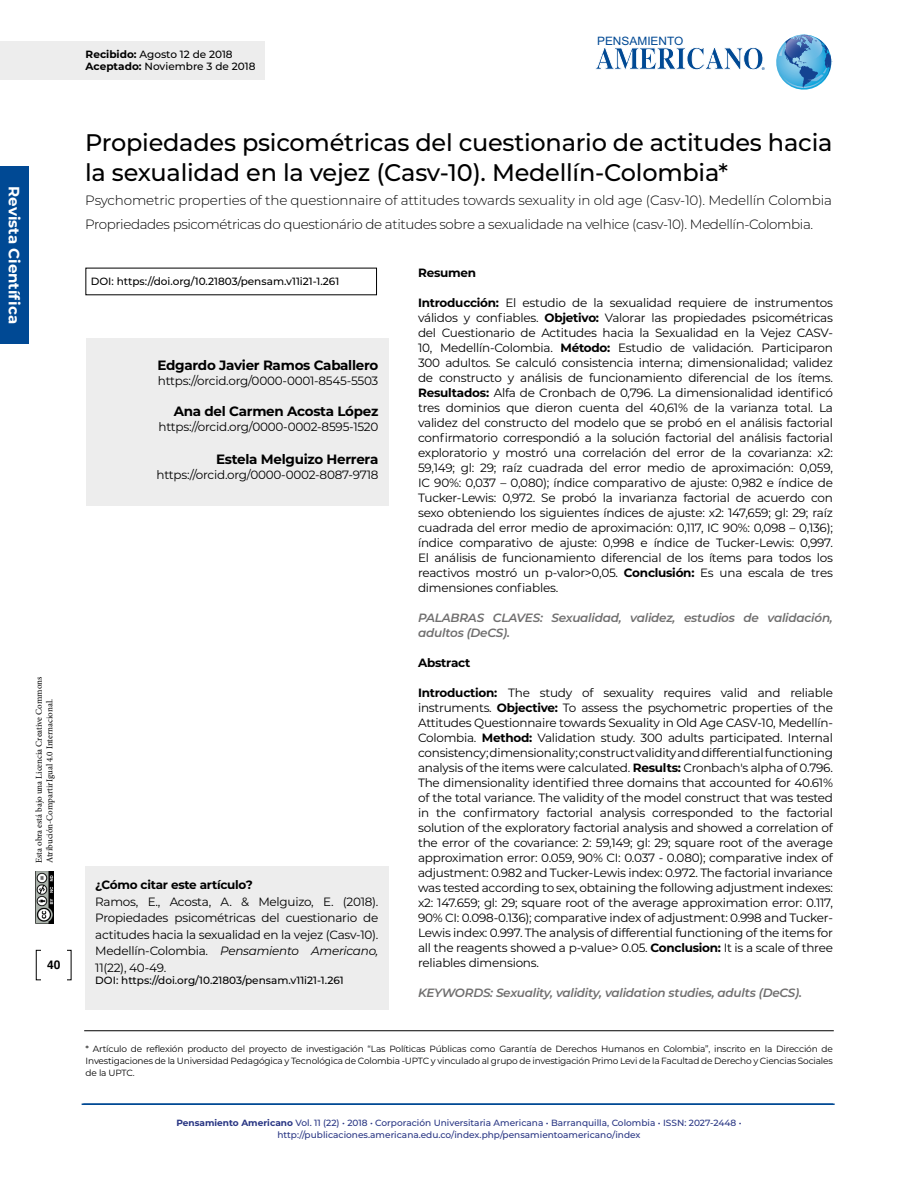
<style>
.page{position:relative;width:918px;height:1188px;background:#fff}
.page>*{position:absolute;margin:0;border:0;box-sizing:border-box;transform-origin:0 0}
.t1{font:500 24px/30px "Montserrat";letter-spacing:-.01em;color:#000}
.t2{font:700 15px "Montserrat";color:#fff}
.t3{font:300 13.5px/24px "Montserrat";letter-spacing:-.03em;color:#000}
.t4{font:700 13.5px "Montserrat";letter-spacing:-.02em;color:#000}
.t5{font:12px/15px "Montserrat";letter-spacing:-.02em;color:#000;text-align:justify}
.t6{font:italic 600 12px/15px "Montserrat";letter-spacing:-.02em;color:#706f6f}
.t7{font:700 12px "Montserrat";letter-spacing:-.02em;color:#000}
.t8{font:700 12px "Helvetica";color:#000}
.t9{font:11.55px "Arial";color:#004994}
.t10{font:500 10.5px/12.6px "Montserrat";color:#000}
.t11{font:9px/12px "Montserrat";letter-spacing:-.02em;color:#000;text-align:justify}
.t12{font:500 9px/12px "Montserrat";color:#283583;text-align:center}
.t13{font:9px/10.8px "Minion Pro";color:#000}
.s1{font-weight:700}
.s2{font-style:italic}
</style>
<div class="page">
<div style="left:0;top:167px;width:29px;height:177px;background:#004994"></div>
<hr style="left:83px;top:1103px;width:752px;height:2px;background:#004994">
<div style="left:0;top:41px;width:265px;height:39px;background:#ededed"></div>
<svg style="left:776px;top:35px;width:57px;height:55px"></svg>
<svg style="left:595px;top:47px;width:170px;height:23px"></svg>
<img style="left:35px;top:871px;width:18px;height:53px">
<div style="left:86px;top:338px;width:303px;height:168px;background:#ededed"></div>
<div style="left:85px;top:866px;width:304px;height:144px;background:#ededed"></div>
<hr style="left:84px;top:1030px;width:750px;height:1px;background:#000">
<hr style="left:82px;top:1103px;width:751px;height:2px;background:#004994">
<p class="t2" style="left:25px;top:186px;width:139px;rotate:90deg">Revista Científica</p>
<p class="t13" style="left:33px;top:863px;width:188px;rotate:-90deg">Esta obra está bajo una Licencia Creative Commons<br>Atribución-CompartirIgual 4.0 Internacional.</p>
<p class="t8" style="left:47px;top:955px;width:15px">40</p>
<p class="t10" style="left:86px;top:47px;width:171px"><span class="s1">Recibido:</span> Agosto 12 de 2018<br><span class="s1">Aceptado:</span> Noviembre 3 de 2018</p>
<p class="t9" style="left:597px;top:33px;width:88px">PENSAMIENTO</p>
<h1 class="t1" style="left:85px;top:126px;width:749px">Propiedades psicométricas del cuestionario de actitudes hacia la sexualidad en la vejez (Casv-10). Medellín-Colombia*</h1>
<p class="t3" style="left:85px;top:188px;width:748px">Psychometric properties of the questionnaire of attitudes towards sexuality in old age (Casv-10). Medellín Colombia<br>Propriedades psicométricas do questionário de atitudes sobre a sexualidade na velhice (casv-10). Medellín-Colombia.</p>
<p class="t10" style="left:91px;top:274px;width:250px">DOI: https://doi.org/10.21803/pensam.v11i21-1.261</p>
<p class="t4" style="left:158px;top:355px;width:222px">Edgardo Javier Ramos Caballero</p>
<p class="t5" style="left:158px;top:373px;width:222px">https://orcid.org/0000-0001-8545-5503</p>
<p class="t4" style="left:174px;top:402px;width:206px">Ana del Carmen Acosta López</p>
<p class="t5" style="left:159px;top:419px;width:221px">https://orcid.org/0000-0002-8595-1520</p>
<p class="t4" style="left:216px;top:449px;width:164px">Estela Melguizo Herrera</p>
<p class="t5" style="left:157px;top:466px;width:223px">https://orcid.org/0000-0002-8087-9718</p>
<p class="t7" style="left:95px;top:876px;width:159px">¿Cómo citar este artículo?</p>
<p class="t5" style="left:95px;top:893px;width:285px;line-height:16.5px">Ramos, E., Acosta, A. &amp; Melguizo, E. (2018).<br>Propiedades psicométricas del cuestionario de actitudes hacia la sexualidad en la vejez (Casv-10).<br>Medellín-Colombia. <span class="s2">Pensamiento Americano, </span>11(22), 40-49.</p>
<p class="t10" style="left:95px;top:974px;width:250px">DOI: https://doi.org/10.21803/pensam.v11i21-1.261</p>
<p class="t7" style="left:418px;top:264px;width:60px">Resumen</p>
<p class="t5" style="left:418px;top:295px;width:416px"><span class="s1">Introducción:</span> El estudio de la sexualidad requiere de instrumentos válidos y confiables. <span class="s1">Objetivo:</span> Valorar las propiedades psicométricas del Cuestionario de Actitudes hacia la Sexualidad en la Vejez CASV-10, Medellín-Colombia. <span class="s1">Método:</span> Estudio de validación. Participaron 300 adultos. Se calculó consistencia interna; dimensionalidad; validez de constructo y análisis de funcionamiento diferencial de los ítems.<br><span class="s1">Resultados:</span> Alfa de Cronbach de 0,796. La dimensionalidad identificó tres dominios que dieron cuenta del 40,61% de la varianza total. La validez del constructo del modelo que se probó en el análisis factorial confirmatorio correspondió a la solución factorial del análisis factorial exploratorio y mostró una correlación del error de la covarianza: x2:<br>59,149; gl: 29; raíz cuadrada del error medio de aproximación: 0,059, IC 90%: 0,037 – 0,080); índice comparativo de ajuste: 0,982 e índice de Tucker-Lewis: 0,972. Se probó la invarianza factorial de acuerdo con sexo obteniendo los siguientes índices de ajuste: x2: 147,659; gl: 29; raíz cuadrada del error medio de aproximación: 0,117, IC 90%: 0,098 – 0,136); índice comparativo de ajuste: 0,998 e índice de Tucker-Lewis: 0,997.<br>El análisis de funcionamiento diferencial de los ítems para todos los reactivos mostró un p-valor&gt;0,05. <span class="s1">Conclusión:</span> Es una escala de tres dimensiones confiables.</p>
<p class="t6" style="left:418px;top:610px;width:416px">PALABRAS CLAVES: Sexualidad, validez, estudios de validación, adultos (DeCS).</p>
<p class="t7" style="left:418px;top:654px;width:54px">Abstract</p>
<p class="t5" style="left:418px;top:685px;width:416px"><span class="s1">Introduction:</span> The study of sexuality requires valid and reliable instruments. <span class="s1">Objective:</span> To assess the psychometric properties of the Attitudes Questionnaire towards Sexuality in Old Age CASV-10, Medellín-Colombia. <span class="s1">Method:</span> Validation study. 300 adults participated. Internal consistency; dimensionality; construct validity and differential functioning analysis of the items were calculated. <span class="s1">Results:</span> Cronbach's alpha of 0.796.<br>The dimensionality identified three domains that accounted for 40.61% of the total variance. The validity of the model construct that was tested in the confirmatory factorial analysis corresponded to the factorial solution of the exploratory factorial analysis and showed a correlation of the error of the covariance: 2: 59,149; gl: 29; square root of the average approximation error: 0.059, 90% CI: 0.037 - 0.080); comparative index of adjustment: 0.982 and Tucker-Lewis index: 0.972. The factorial invariance was tested according to sex, obtaining the following adjustment indexes: x2: 147.659; gl: 29; square root of the average approximation error: 0.117, 90% CI: 0.098-0.136); comparative index of adjustment: 0.998 and Tucker-Lewis index: 0.997. The analysis of differential functioning of the items for all the reagents showed a p-value&gt; 0.05. <span class="s1">Conclusion:</span> It is a scale of three reliables dimensions.</p>
<p class="t6" style="left:418px;top:985px;width:386px">KEYWORDS: Sexuality, validity, validation studies, adults (DeCS).</p>
<p class="t11" style="left:86px;top:1043px;width:749px">* Artículo de reflexión producto del proyecto de investigación “Las Políticas Públicas como Garantía de Derechos Humanos en Colombia”, inscrito en la Dirección de Investigaciones de la Universidad Pedagógica y Tecnológica de Colombia -UPTC y vinculado al grupo de investigación Primo Levi de la Facultad de Derecho y Ciencias Sociales de la UPTC.</p>
<p class="t12" style="left:176px;top:1116px;width:567px"><span class="s1">Pensamiento Americano</span> Vol. 11 (22) • 2018 • Corporación Universitaria Americana • Barranquilla, Colombia • ISSN: 2027-2448 • http://publicaciones.americana.edu.co/index.php/pensamientoamericano/index</p>
</div>
